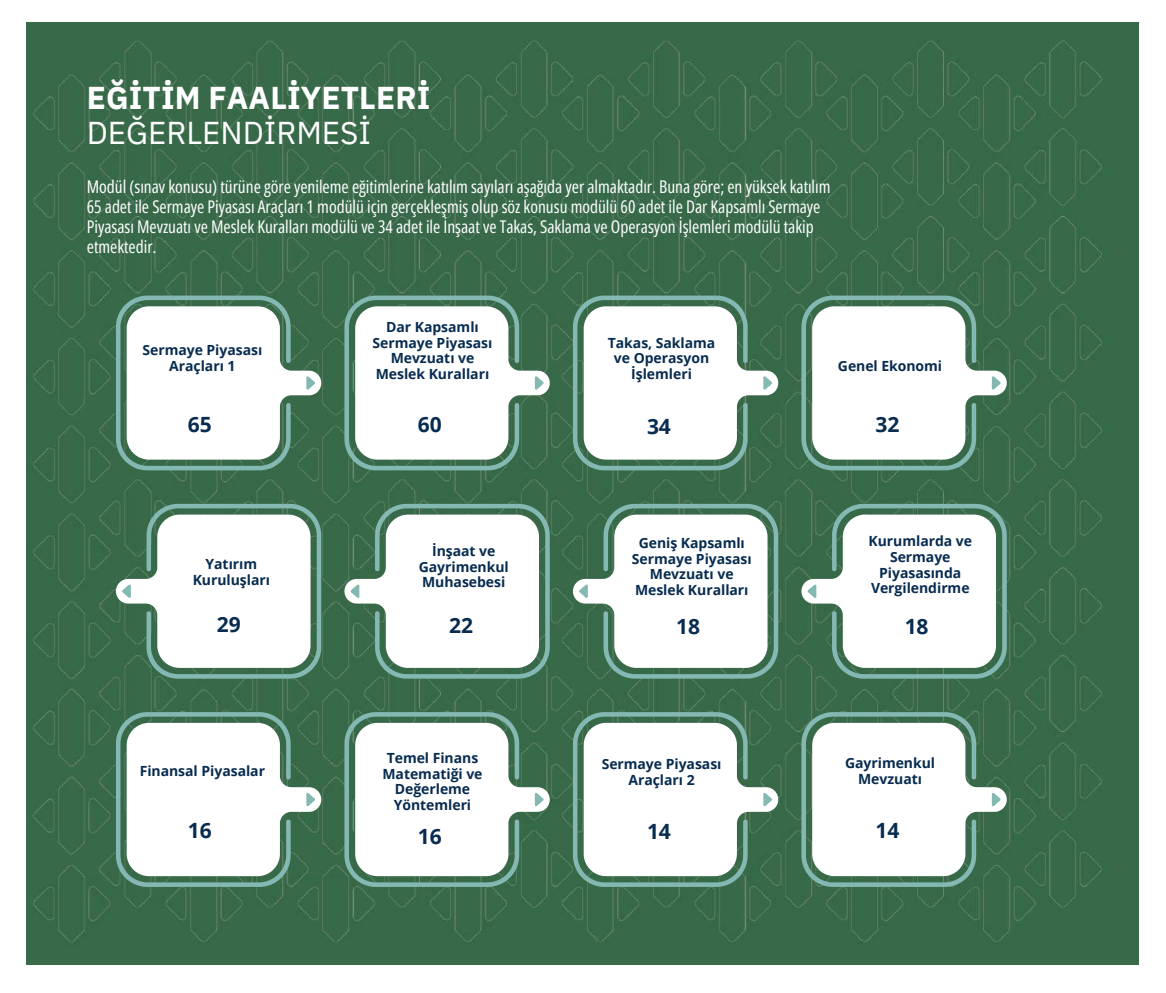
<style>
.page{position:relative;width:1166px;height:993px;background:#fff}
.page>*{position:absolute;margin:0;border:0;box-sizing:border-box;transform-origin:0 0}
.t1{font:700 31.5px "IBM Plex Sans";letter-spacing:.005em;color:#fff}
.t2{font:31.5px "IBM Plex Sans";color:#fff}
.t3{font:700 21px "Open Sans";color:#082c50}
.t4{font:17.5px/19.6px "Open Sans Condensed";color:#fff}
.t5{font:700 14px/15.8px "Open Sans";letter-spacing:-.005em;color:#082c50;text-align:center}
</style>
<div class="page">
<img style="left:27px;top:23px;width:1111px;height:941px">
<svg style="left:116px;top:295px;width:205px;height:175px"></svg>
<svg style="left:344px;top:295px;width:206px;height:175px"></svg>
<svg style="left:573px;top:295px;width:205px;height:175px"></svg>
<svg style="left:801px;top:295px;width:205px;height:175px"></svg>
<svg style="left:116px;top:503px;width:205px;height:175px"></svg>
<svg style="left:344px;top:503px;width:206px;height:175px"></svg>
<svg style="left:573px;top:503px;width:205px;height:175px"></svg>
<svg style="left:801px;top:503px;width:205px;height:175px"></svg>
<svg style="left:116px;top:712px;width:205px;height:174px"></svg>
<svg style="left:344px;top:712px;width:206px;height:174px"></svg>
<svg style="left:573px;top:712px;width:205px;height:174px"></svg>
<svg style="left:801px;top:712px;width:205px;height:174px"></svg>
<h1 class="t1" style="left:87px;top:77px;width:345px">EĞİTİM FAALİYETLERİ</h1>
<h1 class="t2" style="left:87px;top:111px;width:286px">DEĞERLENDİRMESİ</h1>
<p class="t4" style="left:87px;top:177px;width:745px">Modül (sınav konusu) türüne göre yenileme eğitimlerine katılım sayıları aşağıda yer almaktadır. Buna göre; en yüksek katılım 65 adet ile Sermaye Piyasası Araçları 1 modülü için gerçekleşmiş olup söz konusu modülü 60 adet ile Dar Kapsamlı Sermaye Piyasası Mevzuatı ve Meslek Kuralları modülü ve 34 adet ile İnşaat ve Takas, Saklama ve Operasyon İşlemleri modülü takip etmektedir.</p>
<p class="t5" style="left:142px;top:342px;width:121px">Sermaye Piyasası<br>Araçları 1</p>
<h2 class="t3" style="left:188px;top:409px;width:25px">65</h2>
<p class="t5" style="left:372px;top:318px;width:121px">Dar Kapsamlı<br>Sermaye Piyasası<br>Mevzuatı ve<br>Meslek Kuralları</p>
<h2 class="t3" style="left:418px;top:409px;width:25px">60</h2>
<p class="t5" style="left:608px;top:334px;width:109px">Takas, Saklama ve Operasyon<br>İşlemleri</p>
<h2 class="t3" style="left:647px;top:411px;width:25px">34</h2>
<p class="t5" style="left:838px;top:358px;width:106px">Genel Ekonomi</p>
<h2 class="t3" style="left:875px;top:409px;width:25px">32</h2>
<p class="t5" style="left:193px;top:555px;width:79px">Yatırım<br>Kuruluşları</p>
<h2 class="t3" style="left:217px;top:610px;width:25px">29</h2>
<p class="t5" style="left:419px;top:542px;width:92px">İnşaat ve<br>Gayrimenkul<br>Muhasebesi</p>
<h2 class="t3" style="left:449px;top:610px;width:25px">22</h2>
<p class="t5" style="left:632px;top:534px;width:121px">Geniş Kapsamlı<br>Sermaye Piyasası<br>Mevzuatı ve<br>Meslek Kuralları</p>
<h2 class="t3" style="left:676px;top:611px;width:25px">18</h2>
<p class="t5" style="left:868px;top:532px;width:105px">Kurumlarda ve<br>Sermaye<br>Piyasasında<br>Vergilendirme</p>
<h2 class="t3" style="left:904px;top:611px;width:25px">18</h2>
<p class="t5" style="left:140px;top:762px;width:127px">Finansal Piyasalar</p>
<h2 class="t3" style="left:188px;top:815px;width:25px">16</h2>
<p class="t5" style="left:382px;top:749px;width:102px">Temel Finans<br>Matematiği ve<br>Değerleme<br>Yöntemleri</p>
<h2 class="t3" style="left:418px;top:821px;width:25px">16</h2>
<p class="t5" style="left:601px;top:755px;width:121px">Sermaye Piyasası<br>Araçları 2</p>
<h2 class="t3" style="left:647px;top:816px;width:25px">14</h2>
<p class="t5" style="left:845px;top:754px;width:92px">Gayrimenkul<br>Mevzuatı</p>
<h2 class="t3" style="left:875px;top:815px;width:25px">14</h2>
</div>
